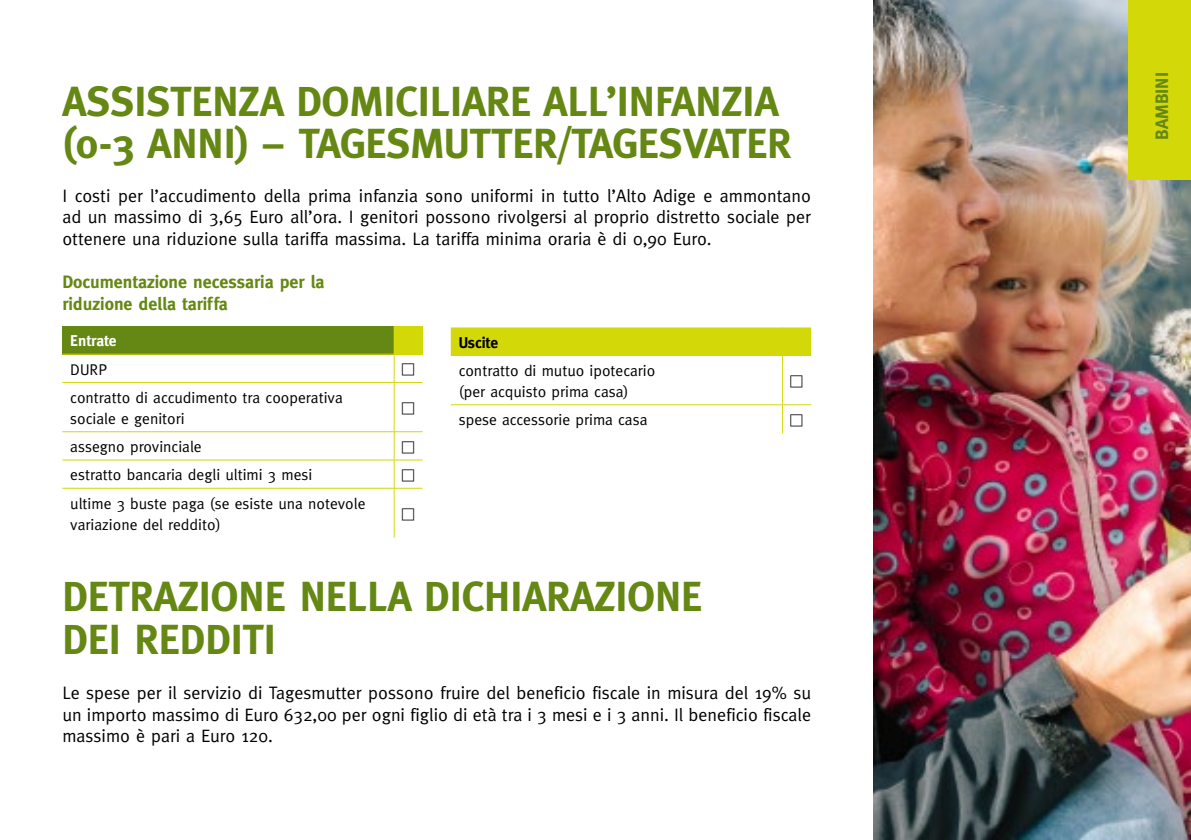
<style>
.page{position:relative;width:1191px;height:840px;background:#fff}
.page>*{position:absolute;margin:0;border:0;box-sizing:border-box;transform-origin:0 0}
.t1{font:700 42px/42px "Meta";color:#658713}
.t2{font:18px/21.6px "Meta";color:#000;text-align:justify}
.t3{font:700 18px/21.6px "Meta";color:#658713}
.t4{font:15.6px/28.2px "Meta";color:#000}
.t5{font:700 15.6px "Meta";color:#fff}
.t6{font:700 15.6px "Meta";color:#000}
</style>
<div class="page">
<img style="left:873px;top:0;width:318px;height:839px">
<div style="left:1128px;top:0;width:63px;height:179px;background:#d3d808"></div>
<div style="left:62px;top:326px;width:332px;height:28px;background:#658713"></div>
<hr style="left:62px;top:487px;width:332px;height:1px;background:#d3d808">
<hr style="left:62px;top:353px;width:332px;height:1px;background:#d3d808">
<hr style="left:62px;top:382px;width:332px;height:1px;background:#d3d808">
<hr style="left:394px;top:382px;width:1px;height:49px;background:#d3d808">
<hr style="left:62px;top:431px;width:332px;height:1px;background:#d3d808">
<hr style="left:62px;top:459px;width:332px;height:1px;background:#d3d808">
<hr style="left:394px;top:488px;width:1px;height:49px;background:#d3d808">
<div style="left:451px;top:327px;width:360px;height:29px;background:#d3d808"></div>
<hr style="left:782px;top:355px;width:1px;height:49px;background:#d3d808">
<hr style="left:451px;top:404px;width:331px;height:1px;background:#d3d808">
<svg style="left:394px;top:326px;width:29px;height:57px"></svg>
<svg style="left:394px;top:431px;width:29px;height:57px"></svg>
<svg style="left:782px;top:404px;width:29px;height:29px"></svg>
<h1 class="t1" style="left:62px;top:80px;width:730px">ASSISTENZA DOMICILIARE ALL’INFANZIA (0-3 ANNI) – TAGESMUTTER/TAGESVATER</h1>
<p class="t2" style="left:62px;top:184px;width:750px">I costi per l’accudimento della prima infanzia sono uniformi in tutto l’Alto Adige e ammontano ad un massimo di 3,65 Euro all’ora. I genitori possono rivolgersi al proprio distretto sociale per ottenere una riduzione sulla tariffa massima. La tariffa minima oraria è di 0,90 Euro.</p>
<p class="t3" style="left:62px;top:271px;width:264px">Documentazione necessaria per la riduzione della tariffa</p>
<p class="t5" style="left:70px;top:331px;width:48px">Entrate</p>
<p class="t4" style="left:70px;top:354px;width:274px">DURP<br>contratto di accudimento tra cooperativa</p>
<p class="t4" style="left:70px;top:404px;width:297px">sociale e genitori<br>assegno provinciale<br>estratto bancaria degli ultimi 3 mesi<br>ultime 3 buste paga (se esiste una notevole</p>
<p class="t4" style="left:70px;top:509px;width:152px">variazione del reddito)</p>
<p class="t6" style="left:459px;top:333px;width:41px">Uscite</p>
<p class="t4" style="left:459px;top:359px;width:198px;line-height:21px">contratto di mutuo ipotecario (per acquisto prima casa)</p>
<p class="t4" style="left:459px;top:405px;width:190px">spese accessorie prima casa</p>
<h1 class="t1" style="left:62px;top:575px;width:641px">DETRAZIONE NELLA DICHIARAZIONE<br>DEI REDDITI</h1>
<p class="t2" style="left:62px;top:681px;width:750px">Le spese per il servizio di Tagesmutter possono fruire del beneficio fiscale in misura del 19% su un importo massimo di Euro 632,00 per ogni figlio di età tra i 3 mesi e i 3 anni. Il beneficio fiscale massimo è pari a Euro 120.</p>
<p class="t3" style="left:1151px;top:140px;width:69px;rotate:-90deg">BAMBINI</p>
</div>
